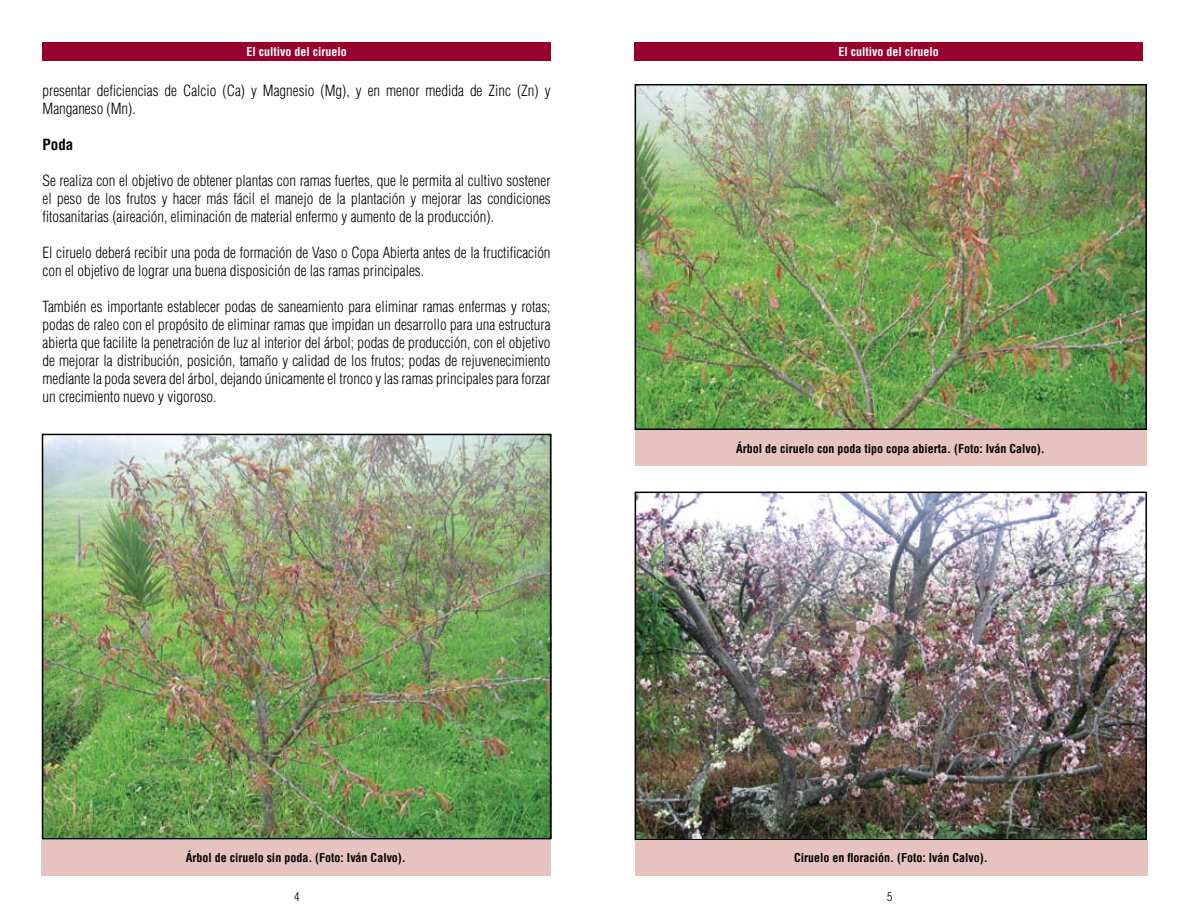
<style>
.page{position:relative;width:1188px;height:918px;background:#fff}
.page>*{position:absolute;margin:0;border:0;box-sizing:border-box;transform-origin:0 0}
.t1{font:300 condensed 15px/18px "Helvetica";color:#000}
.t2{font:700 condensed 15px "Helvetica";color:#000}
.t3{font:700 condensed 12px "Helvetica";color:#000}
.t4{font:700 condensed 12px "Helvetica";color:#fff}
.t5{font:300 condensed 12px "Helvetica";color:#000}
</style>
<div class="page">
<img style="left:638px;top:87px;width:506px;height:340px">
<div style="left:635px;top:84px;width:512px;height:346px;border:2px solid #000"></div>
<img style="left:638px;top:495px;width:506px;height:343px">
<div style="left:635px;top:492px;width:512px;height:349px;border:2px solid #000"></div>
<div style="left:41px;top:840px;width:510px;height:35px;background:#e7c3bf"></div>
<div style="left:635px;top:430px;width:511px;height:36px;background:#e7c3bf"></div>
<div style="left:635px;top:840px;width:513px;height:35px;background:#e7c3bf"></div>
<img style="left:45px;top:434px;width:507px;height:405px">
<div style="left:42px;top:434px;width:509px;height:405px;border:2px solid #000"></div>
<div style="left:43px;top:43px;width:508px;height:18px;background:#98002e"></div>
<div style="left:635px;top:43px;width:508px;height:18px;background:#98002e"></div>
<p class="t4" style="left:246px;top:45px;width:102px">El cultivo del ciruelo</p>
<p class="t4" style="left:838px;top:45px;width:102px">El cultivo del ciruelo</p>
<p class="t1" style="left:43px;top:81px;width:510px">presentar deficiencias de Calcio (Ca) y Magnesio (Mg), y en menor medida de Zinc (Zn) y<br>Manganeso (Mn).</p>
<p class="t2" style="left:43px;top:135px;width:32px">Poda</p>
<p class="t1" style="left:43px;top:171px;width:510px;text-align:justify">Se realiza con el objetivo de obtener plantas con ramas fuertes, que le permita al cultivo sostener el peso de los frutos y hacer más fácil el manejo de la plantación y mejorar las condiciones fitosanitarias (aireación, eliminación de material enfermo y aumento de la producción).</p>
<p class="t1" style="left:43px;top:243px;width:510px">El ciruelo deberá recibir una poda de formación de Vaso o Copa Abierta antes de la fructificación con el objetivo de lograr una buena disposición de las ramas principales.</p>
<p class="t1" style="left:43px;top:297px;width:510px;text-align:justify">También es importante establecer podas de saneamiento para eliminar ramas enfermas y rotas; podas de raleo con el propósito de eliminar ramas que impidan un desarrollo para una estructura abierta que facilite la penetración de luz al interior del árbol; podas de producción, con el objetivo de mejorar la distribución, posición, tamaño y calidad de los frutos; podas de rejuvenecimiento mediante la poda severa del árbol, dejando únicamente el tronco y las ramas principales para forzar un crecimiento nuevo y vigoroso.</p>
<p class="t3" style="left:186px;top:851px;width:222px">Árbol de ciruelo sin poda. (Foto: Iván Calvo).</p>
<p class="t3" style="left:736px;top:441px;width:310px">Árbol de ciruelo con poda tipo copa abierta. (Foto: Iván Calvo).</p>
<p class="t3" style="left:794px;top:851px;width:195px">Ciruelo en floración. (Foto: Iván Calvo).</p>
<p class="t5" style="left:294px;top:890px;width:7px">4</p>
<p class="t5" style="left:887px;top:890px;width:7px">5</p>
</div>
